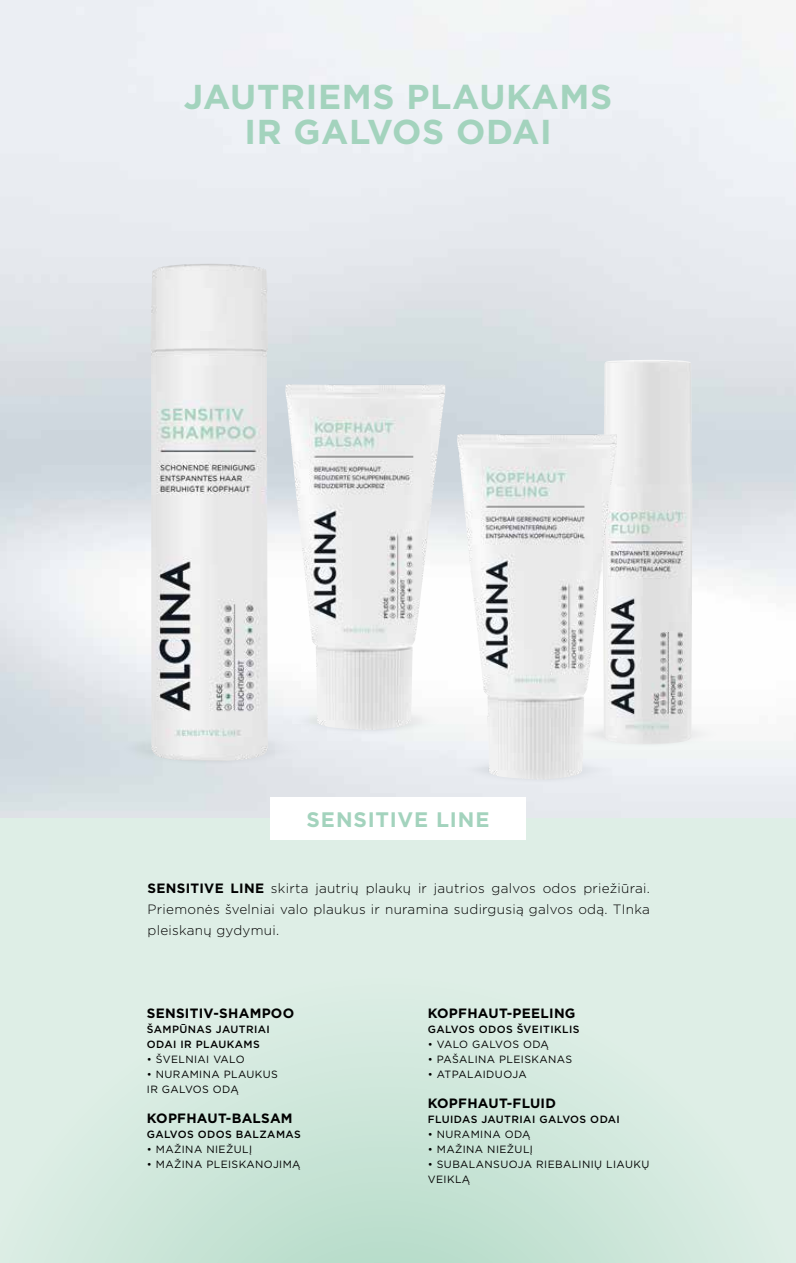
<style>
.page{position:relative;width:796px;height:1263px;background:#fff}
.page>*{position:absolute;margin:0;border:0;box-sizing:border-box;transform-origin:0 0}
.t1{font:700 34.5px/34.5px "Gotham";letter-spacing:.02em;color:#a3d3bd;text-align:center}
.t2{font:700 21px "Gotham";letter-spacing:.045em;color:#a3d3bd}
.t3{font:300 13.5px/21px "Gotham";letter-spacing:.02em;color:#000;text-align:justify}
.t4{font:700 13.5px "Gotham";letter-spacing:.02em;color:#000}
.t5{font:10.5px/15px "Gotham";letter-spacing:.04em;color:#000}
.t6{font:500 10.5px/15px "Gotham";letter-spacing:.04em;color:#000}
.t7{font:10.5px "Gotham";letter-spacing:.015em;color:#000}
.s1{font-weight:700}
</style>
<div class="page">
<hr style="left:795px;top:819px;width:1px;height:444px;background:#deeee6">
<svg style="left:1px;top:819px;width:794px;height:444px;background:#d7eae1"></svg>
<div style="left:1px;top:850px;width:12px;height:244px;background:#deeee6"></div>
<img style="left:0;top:0;width:1px;height:1263px">
<svg style="left:116px;top:732px;width:193px;height:33px;background:#dbe1e6"></svg>
<div style="left:457px;top:756px;width:163px;height:28px;background:#e8ebf0;border-radius:50%"></div>
<div style="left:286px;top:707px;width:163px;height:28px;background:#eaedf2;border-radius:50%"></div>
<div style="left:569px;top:721px;width:157px;height:27px;background:#f2f5f5;border-radius:50%"></div>
<div style="left:270px;top:797px;width:255px;height:43px;background:#fff"></div>
<img style="left:150px;top:264px;width:118px;height:497px">
<img style="left:602px;top:360px;width:90px;height:384px">
<img style="left:456px;top:434px;width:161px;height:345px">
<img style="left:285px;top:384px;width:160px;height:346px">
<h1 class="t1" style="left:184px;top:80px;width:429px">JAUTRIEMS PLAUKAMS<br>IR GALVOS ODAI</h1>
<h2 class="t2" style="left:306px;top:805px;width:185px">SENSITIVE LINE</h2>
<p class="t3" style="left:147px;top:877px;width:503px"><span class="s1">SENSITIVE LINE</span> skirta jautrių plaukų ir jautrios galvos odos priežiūrai.<br>Priemonės švelniai valo plaukus ir nuramina sudirgusią galvos odą. TInka pleiskanų gydymui.</p>
<p class="t4" style="left:147px;top:1004px;width:149px">SENSITIV-SHAMPOO</p>
<p class="t6" style="left:147px;top:1021px;width:124px">ŠAMPŪNAS JAUTRIAI<br>ODAI IR PLAUKAMS</p>
<p class="t5" style="left:147px;top:1051px;width:99px">• ŠVELNIAI VALO</p>
<p class="t5" style="left:147px;top:1066px;width:132px">• NURAMINA PLAUKUS<br>IR GALVOS ODĄ</p>
<p class="t4" style="left:147px;top:1109px;width:147px">KOPFHAUT-BALSAM</p>
<p class="t6" style="left:147px;top:1126px;width:155px">GALVOS ODOS BALZAMAS</p>
<p class="t5" style="left:147px;top:1141px;width:107px">• MAŽINA NIEŽULĮ</p>
<p class="t5" style="left:147px;top:1156px;width:155px">• MAŽINA PLEISKANOJIMĄ</p>
<p class="t4" style="left:427px;top:1004px;width:149px">KOPFHAUT-PEELING</p>
<p class="t6" style="left:427px;top:1021px;width:153px">GALVOS ODOS ŠVEITIKLIS</p>
<p class="t7" style="left:427px;top:1037px;width:123px">• VALO GALVOS ODĄ</p>
<p class="t5" style="left:427px;top:1051px;width:146px">• PAŠALINA PLEISKANAS</p>
<p class="t5" style="left:427px;top:1066px;width:100px">• ATPALAIDUOJA</p>
<p class="t4" style="left:427px;top:1094px;width:130px">KOPFHAUT-FLUID</p>
<p class="t6" style="left:427px;top:1111px;width:193px">FLUIDAS JAUTRIAI GALVOS ODAI</p>
<p class="t5" style="left:427px;top:1126px;width:104px">• NURAMINA ODĄ</p>
<p class="t5" style="left:427px;top:1141px;width:107px">• MAŽINA NIEŽULĮ</p>
<p class="t5" style="left:427px;top:1156px;width:223px">• SUBALANSUOJA RIEBALINIŲ LIAUKŲ<br>VEIKLĄ</p>
</div>
